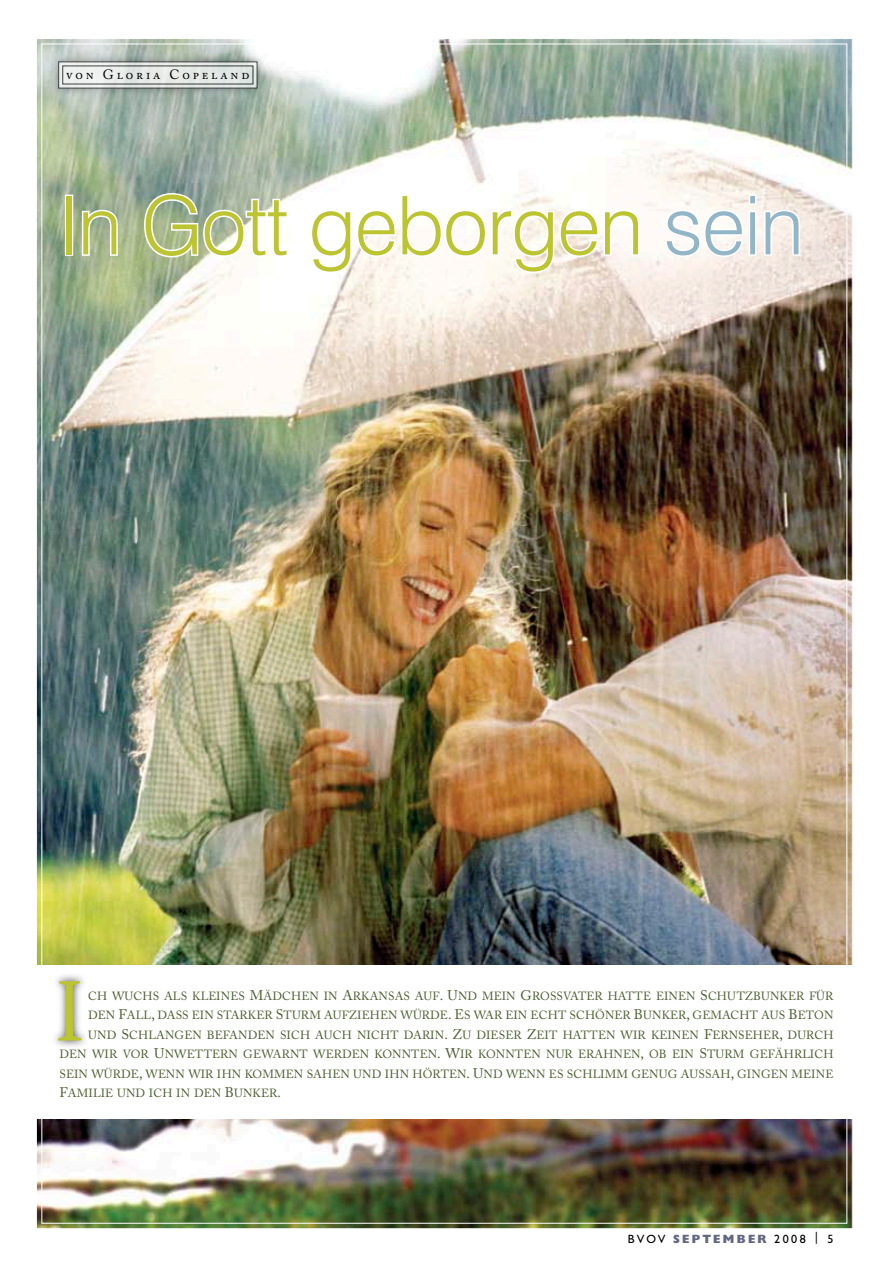
<style>
.page{position:relative;width:893px;height:1263px;background:#fff}
.page>*{position:absolute;margin:0;border:0;box-sizing:border-box;transform-origin:0 0}
.t1{font:300 90px "Warnock Pro";color:#bcc432}
.t2{font:300 81px "Swiss 721 BT";letter-spacing:-.01em;color:#bcc432}
.t3{font:13.5px "Adobe Caslon Pro";letter-spacing:.21em;color:#000}
.t4{font:12px "Humanist 521 BT";letter-spacing:.18em;color:#000}
.t5{font:11.85px "Adobe Caslon";letter-spacing:.01em;color:#4b5e30}
.s1{color:#92b5c7}
.s2{font-size:13.8px}
.s3{font-weight:800;color:#626883}
</style>
<div class="page">
<img style="left:36px;top:38px;width:817px;height:1191px">
<div style="left:49px;top:52px;width:218px;height:46px;background:#000;opacity:.5"></div>
<svg style="left:56px;top:59px;width:203px;height:32px;background:#c3c8c5"></svg>
<div style="left:65px;top:195px;width:8px;height:61px;border:3px solid #fff"></div>
<svg style="left:80px;top:208px;width:39px;height:49px"></svg>
<svg style="left:143px;top:192px;width:146px;height:67px"></svg>
<svg style="left:309px;top:193px;width:332px;height:82px"></svg>
<svg style="left:664px;top:193px;width:137px;height:65px"></svg>
<div style="left:0;top:965px;width:893px;height:153px;background:#fff"></div>
<div style="left:50px;top:971px;width:40px;height:79px;background:#000;opacity:.75"></div>
<p class="t3" style="left:66px;top:67px;width:185px">von Gloria Copeland</p>
<h2 class="t2" style="left:60px;top:176px;width:746px">In Gott geborgen <span class="s1">sein</span></h2>
<h1 class="t1" style="left:55px;top:957px;width:31px">I</h1>
<p class="t5" style="left:88px;top:989px;width:747px">CH WUCHS ALS KLEINES <span class="s2">M</span>ÄDCHEN IN <span class="s2">A</span>RKANSAS AUF<span class="s2">. U</span>ND MEIN <span class="s2">G</span>ROSSVATER HATTE EINEN <span class="s2">S</span>CHUTZBUNKER FÜR</p>
<p class="t5" style="left:88px;top:1008px;width:747px">DEN <span class="s2">F</span>ALL<span class="s2">,</span> DASS EIN STARKER <span class="s2">S</span>TURM AUFZIEHEN WÜRDE<span class="s2">. E</span>S WAR EIN ECHT SCHÖNER <span class="s2">B</span>UNKER<span class="s2">,</span> GEMACHT AUS <span class="s2">B</span>ETON</p>
<p class="t5" style="left:88px;top:1028px;width:747px">UND <span class="s2">S</span>CHLANGEN BEFANDEN SICH AUCH NICHT DARIN<span class="s2">. Z</span>U DIESER <span class="s2">Z</span>EIT HATTEN WIR KEINEN <span class="s2">F</span>ERNSEHER<span class="s2">,</span> DURCH</p>
<p class="t5" style="left:60px;top:1047px;width:775px">DEN WIR VOR <span class="s2">U</span>NWETTERN GEWARNT WERDEN KONNTEN<span class="s2">. W</span>IR KONNTEN NUR ERAHNEN<span class="s2">,</span> OB EIN <span class="s2">S</span>TURM GEFÄHRLICH</p>
<p class="t5" style="left:60px;top:1067px;width:558px">SEIN WÜRDE<span class="s2">,</span> WENN WIR IHN KOMMEN SAHEN UND IHN HÖRTEN<span class="s2">. U</span>ND WENN ES SCHLIMM</p>
<p class="t5" style="left:631px;top:1067px;width:203px">GENUG AUSSAH<span class="s2">,</span> GINGEN MEINE</p>
<p class="t5" style="left:60px;top:1086px;width:223px"><span class="s2">F</span>AMILIE UND ICH IN DEN <span class="s2">B</span>UNKER<span class="s2">.</span></p>
<p class="t4" style="left:628px;top:1231px;width:193px">BVOV <span class="s3">SEPTEMBER</span> 2008 |</p>
</div>
